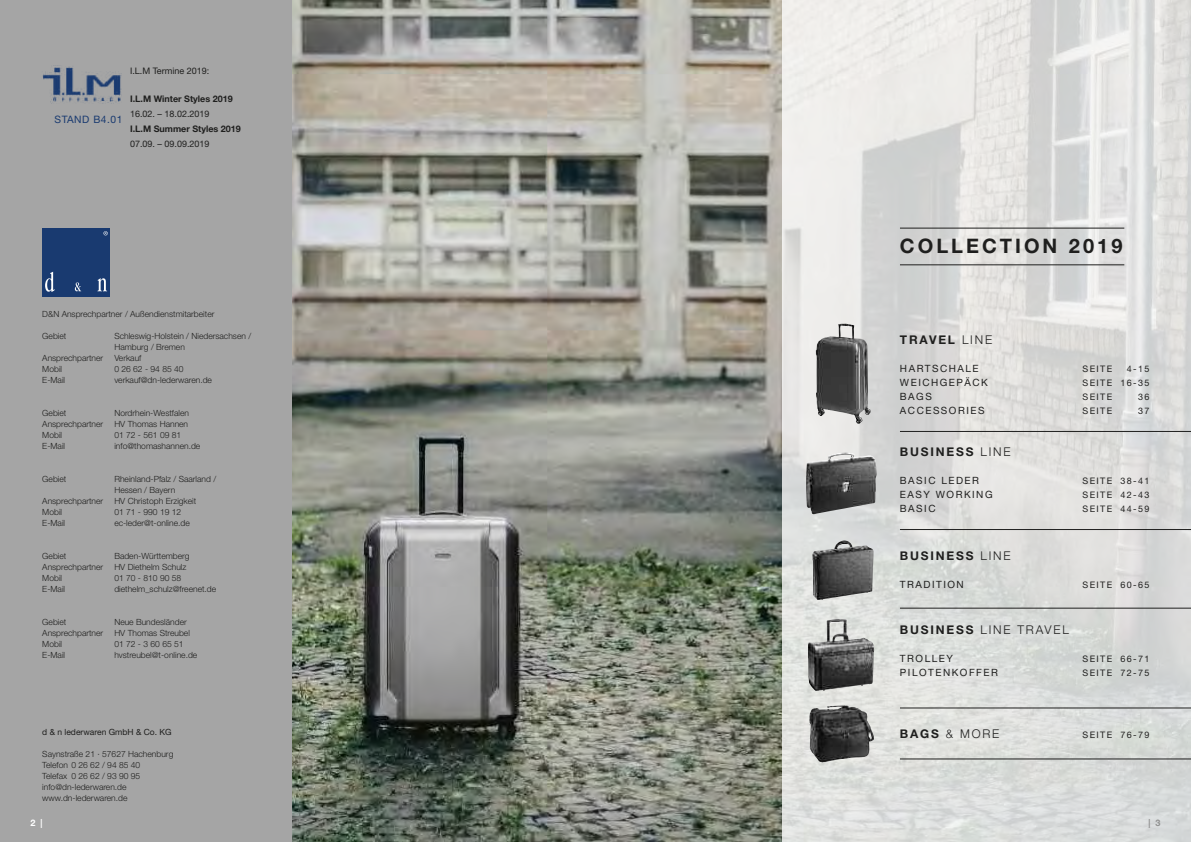
<style>
.page{position:relative;width:1191px;height:842px;background:#fff}
.page>*{position:absolute;margin:0;border:0;box-sizing:border-box;transform-origin:0 0}
.t1{font:700 20px "Helvetica Neue";letter-spacing:.15em;color:#1f1f1e}
.t2{font:700 12px "Helvetica Neue";letter-spacing:.15em;color:#1f1f1e}
.t3{font:300 12px "Helvetica Neue";letter-spacing:.15em;color:#1f1f1e}
.t4{font:10.2px "Helvetica Neue";letter-spacing:.05em;color:#193a70}
.t5{font:10px "Helvetica Neue";letter-spacing:.15em;color:#1f1f1e}
.t6{font:9px "Helvetica Neue";letter-spacing:.15em;color:#1f1f1e}
.t7{font:9px "Helvetica Neue";color:#1f1f1e}
.t8{font:700 9px "Helvetica Neue";color:#1f1f1e}
.t9{font:700 9px "Helvetica Neue";color:#fff}
.t10{font:700 9px "Helvetica Neue";color:#8f8f8f}
.t11{font:300 8.5px/11px "Helvetica Neue";color:#1f1f1e}
.t12{font:8.5px "Helvetica Neue";color:#1f1f1e}
.s1{font-weight:300}
.s2{font-weight:700}
</style>
<div class="page">
<img style="left:292px;top:0;width:490px;height:842px">
<div style="left:782px;top:0;width:409px;height:842px;background:#fff;opacity:.8"></div>
<div style="left:0;top:0;width:292px;height:842px;background:#a5a5a5"></div>
<img style="left:42px;top:66px;width:80px;height:38px">
<div style="left:42px;top:228px;width:68px;height:68px;background:#193a70"></div>
<svg style="left:45px;top:272px;width:9px;height:20px"></svg>
<svg style="left:75px;top:282px;width:6px;height:9px"></svg>
<svg style="left:97px;top:278px;width:10px;height:13px"></svg>
<svg style="left:103px;top:231px;width:5px;height:4px"></svg>
<img style="left:809px;top:705px;width:65px;height:57px">
<hr style="left:900px;top:431px;width:291px;height:1px;background:#1f1f1e">
<hr style="left:900px;top:529px;width:291px;height:1px;background:#1f1f1e">
<hr style="left:900px;top:608px;width:291px;height:1px;background:#1f1f1e">
<hr style="left:900px;top:708px;width:291px;height:1px;background:#1f1f1e">
<hr style="left:900px;top:759px;width:291px;height:1px;background:#1f1f1e">
<img style="left:815px;top:324px;width:56px;height:100px">
<img style="left:806px;top:453px;width:70px;height:61px">
<img style="left:812px;top:540px;width:61px;height:60px">
<img style="left:807px;top:619px;width:67px;height:72px">
<hr style="left:900px;top:228px;width:224px;height:1px;background:#1f1f1e">
<hr style="left:900px;top:265px;width:224px;height:1px;background:#1f1f1e">
<p class="t4" style="left:55px;top:116px;width:69px">STAND B4.01</p>
<p class="t7" style="left:130px;top:68px;width:81px">I.L.M Termine 2019:</p>
<p class="t8" style="left:130px;top:93px;width:104px">I.L.M Winter Styles 2019</p>
<p class="t7" style="left:130px;top:111px;width:81px">16.02. – 18.02.2019</p>
<p class="t8" style="left:130px;top:123px;width:112px">I.L.M Summer Styles 2019</p>
<p class="t7" style="left:130px;top:140px;width:81px">07.09. – 09.09.2019</p>
<p class="t11" style="left:42px;top:309px;width:174px">D&amp;N Ansprechpartner / Außendienstmitarbeiter</p>
<p class="t11" style="left:42px;top:331px;width:26px">Gebiet</p>
<p class="t11" style="left:114px;top:331px;width:138px">Schleswig-Holstein / Niedersachsen /<br>Hamburg / Bremen</p>
<p class="t11" style="left:42px;top:353px;width:62px">Ansprechpartner</p>
<p class="t11" style="left:114px;top:353px;width:29px">Verkauf</p>
<p class="t11" style="left:42px;top:364px;width:21px">Mobil</p>
<p class="t11" style="left:114px;top:364px;width:71px">0 26 62 - 94 85 40</p>
<p class="t11" style="left:42px;top:375px;width:24px">E-Mail</p>
<p class="t11" style="left:114px;top:375px;width:99px">verkauf@dn-lederwaren.de</p>
<p class="t11" style="left:42px;top:408px;width:26px">Gebiet</p>
<p class="t11" style="left:114px;top:408px;width:76px">Nordrhein-Westfalen</p>
<p class="t11" style="left:42px;top:419px;width:62px">Ansprechpartner</p>
<p class="t11" style="left:114px;top:419px;width:75px">HV Thomas Hannen</p>
<p class="t11" style="left:42px;top:430px;width:21px">Mobil</p>
<p class="t11" style="left:114px;top:430px;width:68px">01 72 - 561 09 81</p>
<p class="t11" style="left:42px;top:441px;width:24px">E-Mail</p>
<p class="t11" style="left:114px;top:441px;width:87px">info@thomashannen.de</p>
<p class="t11" style="left:42px;top:474px;width:26px">Gebiet</p>
<p class="t11" style="left:114px;top:474px;width:103px">Rheinland-Pfalz / Saarland /<br>Hessen / Bayern</p>
<p class="t11" style="left:42px;top:496px;width:62px">Ansprechpartner</p>
<p class="t11" style="left:114px;top:496px;width:84px">HV Christoph Erzigkeit</p>
<p class="t11" style="left:42px;top:507px;width:21px">Mobil</p>
<p class="t11" style="left:114px;top:507px;width:68px">01 71 - 990 19 12</p>
<p class="t11" style="left:42px;top:518px;width:24px">E-Mail</p>
<p class="t11" style="left:114px;top:518px;width:77px">ec-leder@t-online.de</p>
<p class="t11" style="left:42px;top:551px;width:26px">Gebiet</p>
<p class="t11" style="left:114px;top:551px;width:77px">Baden-Württemberg</p>
<p class="t11" style="left:42px;top:562px;width:62px">Ansprechpartner</p>
<p class="t11" style="left:114px;top:562px;width:74px">HV Diethelm Schulz</p>
<p class="t11" style="left:42px;top:573px;width:21px">Mobil</p>
<p class="t11" style="left:114px;top:573px;width:68px">01 70 - 810 90 58</p>
<p class="t11" style="left:42px;top:584px;width:24px">E-Mail</p>
<p class="t11" style="left:114px;top:584px;width:103px">diethelm_schulz@freenet.de</p>
<p class="t11" style="left:42px;top:617px;width:26px">Gebiet</p>
<p class="t11" style="left:114px;top:617px;width:74px">Neue Bundesländer</p>
<p class="t11" style="left:42px;top:628px;width:62px">Ansprechpartner</p>
<p class="t11" style="left:114px;top:628px;width:77px">HV Thomas Streubel</p>
<p class="t11" style="left:42px;top:639px;width:21px">Mobil</p>
<p class="t11" style="left:114px;top:639px;width:71px">01 72 - 3 60 65 51</p>
<p class="t11" style="left:42px;top:650px;width:24px">E-Mail</p>
<p class="t11" style="left:114px;top:650px;width:84px">hvstreubel@t-online.de</p>
<p class="t12" style="left:42px;top:728px;width:131px">d &amp; n lederwaren GmbH &amp; Co. KG</p>
<p class="t11" style="left:42px;top:749px;width:133px">Saynstraße 21 · 57627 Hachenburg<br>Telefon 0 26 62 / 94 85 40<br>Telefax 0 26 62 / 93 90 95 info@dn-lederwaren.de www.dn-lederwaren.de</p>
<h1 class="t1" style="left:900px;top:238px;width:224px">COLLECTION 2019</h1>
<h2 class="t2" style="left:900px;top:335px;width:94px">TRAVEL <span class="s1">Line</span></h2>
<p class="t5" style="left:900px;top:364px;width:80px">HARTSCHALE</p>
<p class="t6" style="left:1082px;top:365px;width:31px">SEITE</p>
<p class="t6" style="left:1127px;top:365px;width:24px">4-15</p>
<p class="t5" style="left:900px;top:378px;width:89px">WEICHGEPÄCK</p>
<p class="t6" style="left:1082px;top:379px;width:68px">SEITE 16-35</p>
<p class="t5" style="left:900px;top:392px;width:33px">BAGS</p>
<p class="t6" style="left:1082px;top:393px;width:31px">SEITE</p>
<p class="t6" style="left:1138px;top:393px;width:13px">36</p>
<p class="t5" style="left:900px;top:406px;width:86px">ACCESSORIES</p>
<p class="t6" style="left:1082px;top:407px;width:31px">SEITE</p>
<p class="t6" style="left:1138px;top:407px;width:13px">37</p>
<h2 class="t2" style="left:900px;top:447px;width:112px">BUSINESS <span class="s1">Line</span></h2>
<p class="t5" style="left:900px;top:476px;width:81px">BASIC LEDER</p>
<p class="t6" style="left:1082px;top:477px;width:68px">SEITE 38-41</p>
<p class="t5" style="left:900px;top:490px;width:94px">EASY WORKING</p>
<p class="t6" style="left:1082px;top:491px;width:68px">SEITE 42-43</p>
<p class="t5" style="left:900px;top:504px;width:37px">BASIC</p>
<p class="t6" style="left:1082px;top:505px;width:68px">SEITE 44-59</p>
<h2 class="t2" style="left:900px;top:551px;width:112px">BUSINESS <span class="s1">Line</span></h2>
<p class="t5" style="left:900px;top:581px;width:65px">TRADITION</p>
<p class="t6" style="left:1082px;top:581px;width:68px">SEITE 60-65</p>
<h2 class="t3" style="left:900px;top:622px;width:170px"><span class="s2">BUSINESS</span> Line TRAVeL</h2>
<p class="t5" style="left:900px;top:655px;width:54px">TROLLEY</p>
<p class="t6" style="left:1082px;top:656px;width:68px">SEITE 66-71</p>
<p class="t5" style="left:900px;top:669px;width:100px">PILOTENKOFFER</p>
<p class="t6" style="left:1082px;top:670px;width:68px">SEITE 72-75</p>
<h2 class="t3" style="left:900px;top:726px;width:101px"><span class="s2">BAGS</span> &amp; MORe</h2>
<p class="t6" style="left:1082px;top:731px;width:68px">SEITE 76-79</p>
<p class="t9" style="left:31px;top:817px;width:14px">2 |</p>
<p class="t10" style="left:1148px;top:817px;width:14px">| 3</p>
</div>
